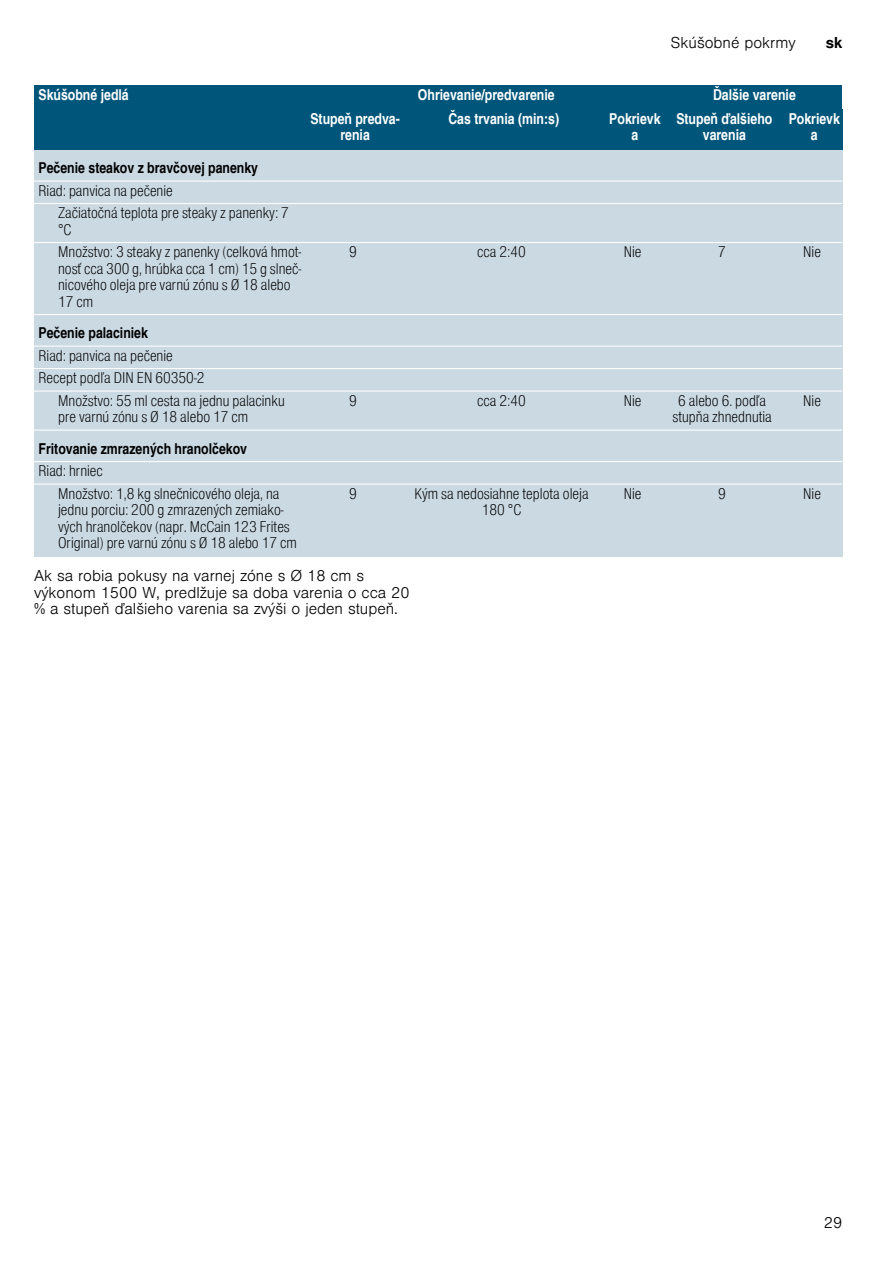
<style>
.page{position:relative;width:893px;height:1263px;background:#fff}
.page>*{position:absolute;margin:0;border:0;box-sizing:border-box;transform-origin:0 0}
.t1{font:15px/16.5px "Nimbus San L Lig Con";color:#000}
.t2{font:300 15px/16.5px "Nimbus San L";color:#000}
.t3{font:15px/16.5px "Nimbus San L Bol Con";color:#fff;text-align:center}
.t4{font:15px "Nimbus San L Bol Con";color:#000}
.t5{font:700 15px "Nimbus San L";color:#000}
</style>
<div class="page">
<div style="left:34px;top:150px;width:808px;height:31px;background:#cbd9e3"></div>
<div style="left:34px;top:181px;width:272px;height:23px;background:#cbd9e3"></div>
<div style="left:306px;top:181px;width:94px;height:23px;background:#cbd9e3"></div>
<div style="left:400px;top:181px;width:203px;height:23px;background:#cbd9e3"></div>
<div style="left:603px;top:181px;width:59px;height:23px;background:#cbd9e3"></div>
<div style="left:662px;top:181px;width:120px;height:23px;background:#cbd9e3"></div>
<div style="left:782px;top:181px;width:60px;height:23px;background:#cbd9e3"></div>
<div style="left:34px;top:204px;width:20px;height:39px;background:#cbd9e3"></div>
<div style="left:54px;top:204px;width:252px;height:39px;background:#cbd9e3"></div>
<div style="left:306px;top:204px;width:94px;height:39px;background:#cbd9e3"></div>
<div style="left:400px;top:204px;width:203px;height:39px;background:#cbd9e3"></div>
<div style="left:603px;top:204px;width:59px;height:39px;background:#cbd9e3"></div>
<div style="left:662px;top:204px;width:120px;height:39px;background:#cbd9e3"></div>
<div style="left:782px;top:204px;width:60px;height:39px;background:#cbd9e3"></div>
<div style="left:34px;top:243px;width:20px;height:72px;background:#cbd9e3"></div>
<div style="left:54px;top:243px;width:252px;height:72px;background:#cbd9e3"></div>
<div style="left:306px;top:243px;width:94px;height:72px;background:#cbd9e3"></div>
<div style="left:400px;top:243px;width:203px;height:72px;background:#cbd9e3"></div>
<div style="left:603px;top:243px;width:59px;height:72px;background:#cbd9e3"></div>
<div style="left:662px;top:243px;width:120px;height:72px;background:#cbd9e3"></div>
<div style="left:782px;top:243px;width:60px;height:72px;background:#cbd9e3"></div>
<div style="left:34px;top:315px;width:808px;height:31px;background:#cbd9e3"></div>
<div style="left:34px;top:346px;width:272px;height:23px;background:#cbd9e3"></div>
<div style="left:306px;top:346px;width:94px;height:23px;background:#cbd9e3"></div>
<div style="left:400px;top:346px;width:203px;height:23px;background:#cbd9e3"></div>
<div style="left:603px;top:346px;width:59px;height:23px;background:#cbd9e3"></div>
<div style="left:662px;top:346px;width:120px;height:23px;background:#cbd9e3"></div>
<div style="left:782px;top:346px;width:60px;height:23px;background:#cbd9e3"></div>
<div style="left:34px;top:369px;width:272px;height:22px;background:#cbd9e3"></div>
<div style="left:306px;top:369px;width:94px;height:22px;background:#cbd9e3"></div>
<div style="left:400px;top:369px;width:203px;height:22px;background:#cbd9e3"></div>
<div style="left:603px;top:369px;width:59px;height:22px;background:#cbd9e3"></div>
<div style="left:662px;top:369px;width:120px;height:22px;background:#cbd9e3"></div>
<div style="left:782px;top:369px;width:60px;height:22px;background:#cbd9e3"></div>
<div style="left:34px;top:391px;width:20px;height:39px;background:#cbd9e3"></div>
<div style="left:54px;top:391px;width:252px;height:39px;background:#cbd9e3"></div>
<div style="left:306px;top:391px;width:94px;height:39px;background:#cbd9e3"></div>
<div style="left:400px;top:391px;width:203px;height:39px;background:#cbd9e3"></div>
<div style="left:603px;top:391px;width:59px;height:39px;background:#cbd9e3"></div>
<div style="left:662px;top:391px;width:120px;height:39px;background:#cbd9e3"></div>
<div style="left:782px;top:391px;width:60px;height:39px;background:#cbd9e3"></div>
<div style="left:34px;top:430px;width:808px;height:32px;background:#cbd9e3"></div>
<div style="left:34px;top:462px;width:272px;height:22px;background:#cbd9e3"></div>
<div style="left:306px;top:462px;width:94px;height:22px;background:#cbd9e3"></div>
<div style="left:400px;top:462px;width:203px;height:22px;background:#cbd9e3"></div>
<div style="left:603px;top:462px;width:59px;height:22px;background:#cbd9e3"></div>
<div style="left:662px;top:462px;width:120px;height:22px;background:#cbd9e3"></div>
<div style="left:782px;top:462px;width:60px;height:22px;background:#cbd9e3"></div>
<div style="left:34px;top:484px;width:20px;height:72px;background:#cbd9e3"></div>
<div style="left:54px;top:484px;width:252px;height:72px;background:#cbd9e3"></div>
<div style="left:306px;top:484px;width:94px;height:72px;background:#cbd9e3"></div>
<div style="left:400px;top:484px;width:203px;height:72px;background:#cbd9e3"></div>
<div style="left:603px;top:484px;width:59px;height:72px;background:#cbd9e3"></div>
<div style="left:662px;top:484px;width:120px;height:72px;background:#cbd9e3"></div>
<div style="left:782px;top:484px;width:60px;height:72px;background:#cbd9e3"></div>
<div style="left:34px;top:85px;width:272px;height:24px;background:#00567a"></div>
<div style="left:306px;top:85px;width:356px;height:24px;background:#00567a"></div>
<div style="left:662px;top:85px;width:180px;height:24px;background:#00567a"></div>
<div style="left:34px;top:109px;width:272px;height:41px;background:#00567a"></div>
<div style="left:306px;top:109px;width:94px;height:41px;background:#00567a"></div>
<div style="left:400px;top:109px;width:203px;height:41px;background:#00567a"></div>
<div style="left:603px;top:109px;width:59px;height:41px;background:#00567a"></div>
<div style="left:662px;top:109px;width:120px;height:41px;background:#00567a"></div>
<div style="left:782px;top:109px;width:60px;height:41px;background:#00567a"></div>
<hr style="left:34px;top:180px;width:808px;height:2px;background:#fff">
<hr style="left:34px;top:203px;width:808px;height:1px;background:#fff">
<hr style="left:34px;top:242px;width:808px;height:1px;background:#fff">
<hr style="left:34px;top:314px;width:808px;height:1px;background:#fff">
<hr style="left:34px;top:345px;width:808px;height:2px;background:#fff">
<hr style="left:34px;top:368px;width:808px;height:1px;background:#fff">
<hr style="left:34px;top:390px;width:808px;height:2px;background:#fff">
<hr style="left:34px;top:429px;width:808px;height:2px;background:#fff">
<hr style="left:34px;top:461px;width:808px;height:1px;background:#fff">
<hr style="left:34px;top:483px;width:808px;height:2px;background:#fff">
<p class="t2" style="left:671px;top:33px;width:126px">Skúšobné pokrmy</p>
<p class="t5" style="left:825px;top:34px;width:18px">sk</p>
<p class="t3" style="left:39px;top:86px;width:92px">Skúšobné jedlá</p>
<p class="t3" style="left:418px;top:86px;width:138px">Ohrievanie/predvarenie</p>
<p class="t3" style="left:713px;top:86px;width:84px">Ďalšie varenie</p>
<p class="t3" style="left:310px;top:110px;width:91px">Stupeň predva&shy;renia</p>
<p class="t3" style="left:448px;top:110px;width:112px">Čas trvania (min:s)</p>
<p class="t3" style="left:609px;top:110px;width:53px">Pokrievk a</p>
<p class="t3" style="left:676px;top:110px;width:98px">Stupeň ďalšieho varenia</p>
<p class="t3" style="left:788px;top:110px;width:53px">Pokrievk a</p>
<p class="t4" style="left:39px;top:158px;width:221px">Pečenie steakov z bravčovej panenky</p>
<p class="t1" style="left:58px;top:178px;width:232px;line-height:22.5px;text-indent:-20px">Riad: panvica na pečenie<br>Začiatočná teplota pre steaky z panenky: 7</p>
<p class="t1" style="left:58px;top:217px;width:245px;line-height:22.5px">°C<br>Množstvo: 3 steaky z panenky (celková hmot-</p>
<p class="t1" style="left:58px;top:259px;width:245px">nosť cca 300 g, hrúbka cca 1 cm) 15 g slneč&shy;nicového oleja pre varnú zónu s Ø 18 alebo<br>17 cm</p>
<p class="t4" style="left:39px;top:323px;width:111px">Pečenie palaciniek</p>
<p class="t1" style="left:39px;top:346px;width:136px">Riad: panvica na pečenie</p>
<p class="t1" style="left:39px;top:369px;width:167px">Recept podľa DIN EN 60350-2</p>
<p class="t1" style="left:58px;top:391px;width:228px">Množstvo: 55 ml cesta na jednu palacinku</p>
<p class="t1" style="left:58px;top:408px;width:192px">pre varnú zónu s Ø 18 alebo 17 cm</p>
<p class="t4" style="left:39px;top:439px;width:210px">Fritovanie zmrazených hranolčekov</p>
<p class="t1" style="left:58px;top:459px;width:223px;line-height:22.5px;text-indent:-20px">Riad: hrniec<br>Množstvo: 1,8 kg slnečnicového oleja, na</p>
<p class="t1" style="left:58px;top:501px;width:240px">jednu porciu: 200 g zmrazených zemiako&shy;vých hranolčekov (napr. McCain 123 Frites<br>Original) pre varnú zónu s Ø 18 alebo 17 cm</p>
<p class="t1" style="left:349px;top:243px;width:9px">9</p>
<p class="t1" style="left:477px;top:243px;width:50px">cca 2:40</p>
<p class="t1" style="left:623px;top:243px;width:19px">Nie</p>
<p class="t1" style="left:718px;top:243px;width:9px">7</p>
<p class="t1" style="left:803px;top:243px;width:19px">Nie</p>
<p class="t1" style="left:349px;top:391px;width:9px">9</p>
<p class="t1" style="left:477px;top:391px;width:50px">cca 2:40</p>
<p class="t1" style="left:623px;top:391px;width:19px">Nie</p>
<p class="t1" style="left:672px;top:391px;width:101px;text-align:center">6 alebo 6. podľa stupňa zhnednutia</p>
<p class="t1" style="left:803px;top:391px;width:19px">Nie</p>
<p class="t1" style="left:349px;top:484px;width:9px">9</p>
<p class="t1" style="left:414px;top:484px;width:176px;text-align:center">Kým sa nedosiahne teplota oleja<br>180 °C</p>
<p class="t1" style="left:623px;top:484px;width:19px">Nie</p>
<p class="t1" style="left:718px;top:484px;width:9px">9</p>
<p class="t1" style="left:803px;top:484px;width:19px">Nie</p>
<p class="t2" style="left:34px;top:566px;width:377px">Ak sa robia pokusy na varnej zóne s Ø 18 cm s výkonom 1500 W, predlžuje sa doba varenia o cca 20 % a stupeň ďalšieho varenia sa zvýši o jeden stupeň.</p>
<p class="t2" style="left:824px;top:1213px;width:20px">29</p>
</div>
